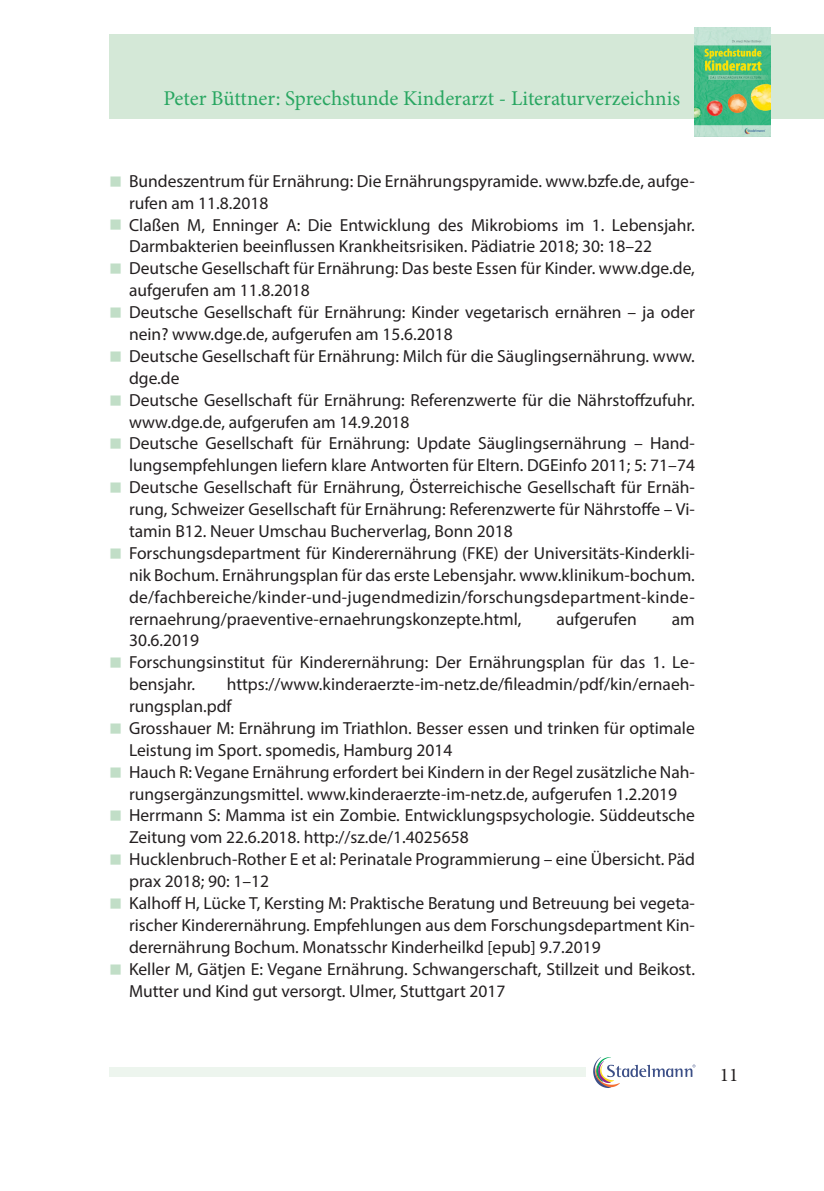
<style>
.page{position:relative;width:824px;height:1191px;background:#fff}
.page>*{position:absolute;margin:0;border:0;box-sizing:border-box;transform-origin:0 0}
.t1{font:21px "Minion Pro";color:#28a661}
.t2{font:19.25px "Minion Pro";color:#231f20}
.t3{font:17.5px/21.9px "Myriad Pro";color:#231f20}
</style>
<div class="page">
<div style="left:109px;top:35px;width:714px;height:84px;background:#d4e8d7"></div>
<div style="left:109px;top:1067px;width:476px;height:9px;background:#edf5ee"></div>
<svg style="left:593px;top:1057px;width:102px;height:31px"></svg>
<img style="left:694px;top:27px;width:76px;height:110px">
<p class="t1" style="left:163px;top:84px;width:518px">Peter Büttner: Sprechstunde Kinderarzt - Literaturverzeichnis</p>
<p class="t3" style="left:129px;top:170px;width:567px">Bundeszentrum für Ernährung: Die Ernährungspyramide. www.bzfe.de, aufge&shy;rufen am 11.8.2018<br>Claßen M, Enninger A: Die Entwicklung des Mikrobioms im 1. Lebensjahr.<br>Darmbakterien beeinflussen Krankheitsrisiken. Pädiatrie 2018; 30: 18–22<br>Deutsche Gesellschaft für Ernährung: Das beste Essen für Kinder. www.dge.de, aufgerufen am 11.8.2018<br>Deutsche Gesellschaft für Ernährung: Kinder vegetarisch ernähren – ja oder nein? www.dge.de, aufgerufen am 15.6.2018<br>Deutsche Gesellschaft für Ernährung: Milch für die Säuglingsernährung. www. dge.de<br>Deutsche Gesellschaft für Ernährung: Referenzwerte für die Nährstoffzufuhr. www.dge.de, aufgerufen am 14.9.2018<br>Deutsche Gesellschaft für Ernährung: Update Säuglingsernährung – Hand&shy;lungsempfehlungen liefern klare Antworten für Eltern. DGEinfo 2011; 5: 71–74<br>Deutsche Gesellschaft für Ernährung, Österreichische Gesellschaft für Ernäh&shy;rung, Schweizer Gesellschaft für Ernährung: Referenzwerte für Nährstoffe – Vi&shy;tamin B12. Neuer Umschau Bucherverlag, Bonn 2018<br>Forschungsdepartment für Kinderernährung (FKE) der Universitäts-Kinderkli&shy;nik Bochum. Ernährungsplan für das erste Lebensjahr. www.klinikum-bochum. de/fachbereiche/kinder-und-jugendmedizin/forschungsdepartment-kinde&shy;rernaehrung/praeventive-ernaehrungskonzepte.html,</p>
<p class="t3" style="left:556px;top:607px;width:82px">aufgerufen</p>
<p class="t3" style="left:671px;top:607px;width:25px">am</p>
<p class="t3" style="left:129px;top:629px;width:567px">30.6.2019<br>Forschungsinstitut für Kinderernährung: Der Ernährungsplan für das 1. Le&shy;bensjahr.</p>
<p class="t3" style="left:129px;top:673px;width:567px;text-indent:98px">https://www.kinderaerzte-im-netz.de/fileadmin/pdf/kin/ernaeh&shy;rungsplan.pdf<br>Grosshauer M: Ernährung im Triathlon. Besser essen und trinken für optimale Leistung im Sport. spomedis, Hamburg 2014<br>Hauch R: Vegane Ernährung erfordert bei Kindern in der Regel zusätzliche Nah&shy;rungsergänzungsmittel. www.kinderaerzte-im-netz.de, aufgerufen 1.2.2019<br>Herrmann S: Mamma ist ein Zombie. Entwicklungspsychologie. Süddeutsche Zeitung vom 22.6.2018. http://sz.de/1.4025658<br>Hucklenbruch-Rother E et al: Perinatale Programmierung – eine Übersicht. Päd prax 2018; 90: 1–12<br>Kalhoff H, Lücke T, Kersting M: Praktische Beratung und Betreuung bei vegeta&shy;rischer Kinderernährung. Empfehlungen aus dem Forschungsdepartment Kin&shy;derernährung Bochum. Monatsschr Kinderheilkd [epub] 9.7.2019<br>Keller M, Gätjen E: Vegane Ernährung. Schwangerschaft, Stillzeit und Beikost.<br>Mutter und Kind gut versorgt. Ulmer, Stuttgart 2017</p>
<p class="t2" style="left:719px;top:1061px;width:20px">11</p>
</div>
